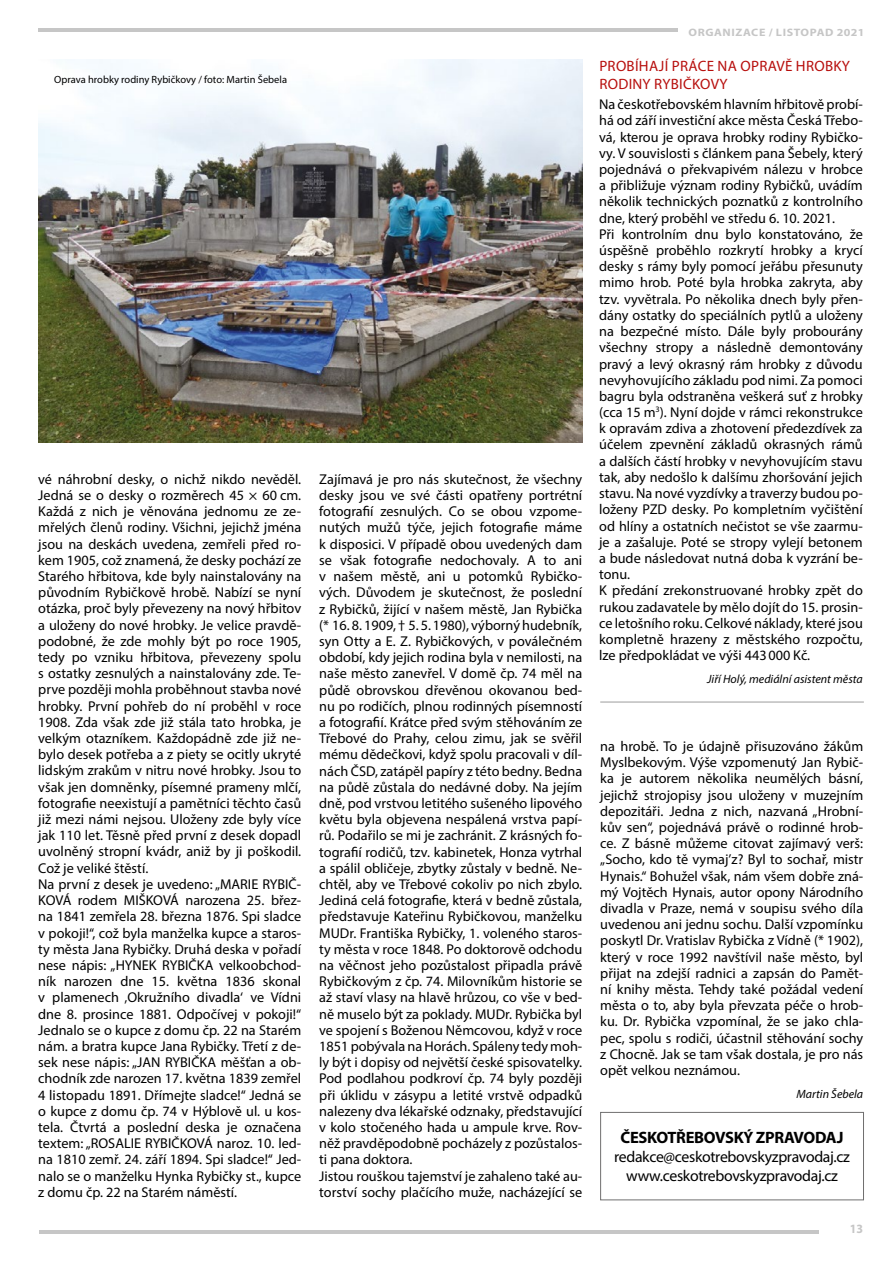
<style>
.page{position:relative;width:893px;height:1263px;background:#fff}
.page>*{position:absolute;margin:0;border:0;box-sizing:border-box;transform-origin:0 0}
.t1{font:700 16.5px "Myriad Pro";letter-spacing:-.02em;color:#000}
.t2{font:15.75px/18.9px "Myriad Pro";letter-spacing:-.02em;color:#000;text-align:center}
.t3{font:15px/18px "Myriad Pro";letter-spacing:.02em;color:#b70e0c}
.t4{font:14.25px/16.2px "Myriad Pro";color:#000}
.t5{font:700 12.75px "Myriad Pro";color:#c6c6c6;scale:.94 1}
.t6{font:italic 12px "Myriad Pro";color:#000}
.t7{font:700 10.8px "Myriad Pro";letter-spacing:.05em;color:#c6c6c6;scale:1.11 1}
.t8{font:10.5px "Myriad Pro";color:#000}
</style>
<div class="page">
<hr style="left:39px;top:1230px;width:780px;height:3px;background:#c6c6c6">
<hr style="left:38px;top:29px;width:639px;height:3px;background:#c6c6c6">
<img style="left:38px;top:60px;width:545px;height:382px">
<hr style="left:600px;top:702px;width:264px;height:1px;background:#9d9d9c">
<div style="left:600px;top:1112px;width:264px;height:88px;border:1px solid #706f6f"></div>
<p class="t8" style="left:54px;top:73px;width:234px">Oprava hrobky rodiny Rybičkovy / foto: Martin Šebela</p>
<p class="t4" style="left:38px;top:471px;width:264px">vé náhrobní desky, o nichž nikdo nevěděl.<br>Jedná se o desky o rozměrech 45 × 60 cm.<br>Každá z nich je věnována jednomu ze ze&shy;mřelých členů rodiny. Všichni, jejichž jména jsou na deskách uvedena, zemřeli před ro&shy;kem 1905, což znamená, že desky pochází ze Starého hřbitova, kde byly nainstalovány na původním Rybičkově hrobě. Nabízí se nyní otázka, proč byly převezeny na nový hřbitov a uloženy do nové hrobky. Je velice pravdě&shy;podobné, že zde mohly být po roce 1905, tedy po vzniku hřbitova, převezeny spolu s ostatky zesnulých a nainstalovány zde. Te&shy;prve později mohla proběhnout stavba nové hrobky. První pohřeb do ní proběhl v roce 1908. Zda však zde již stála tato hrobka, je velkým otazníkem. Každopádně zde již ne&shy;bylo desek potřeba a z piety se ocitly ukryté lidským zrakům v nitru nové hrobky. Jsou to však jen domněnky, písemné prameny mlčí, fotografie neexistují a pamětníci těchto časů již mezi námi nejsou. Uloženy zde byly více jak 110 let. Těsně před první z desek dopadl uvolněný stropní kvádr, aniž by ji poškodil.<br>Což je veliké štěstí.<br>Na první z desek je uvedeno: „MARIE RYBIČ-KOVÁ rodem MIŠKOVÁ narozena 25. břez&shy;na 1841 zemřela 28. března 1876. Spi sladce v pokoji!“, což byla manželka kupce a staros&shy;ty města Jana Rybičky. Druhá deska v pořadí nese nápis: „HYNEK RYBIČKA velkoobchod&shy;ník narozen dne 15. května 1836 skonal v plamenech ‚Okružního divadla‘ ve Vídni dne 8. prosince 1881. Odpočívej v pokoji!“ Jednalo se o kupce z domu čp. 22 na Starém nám. a bratra kupce Jana Rybičky. Třetí z de&shy;sek nese nápis: „JAN RYBIČKA měšťan a ob&shy;chodník zde narozen 17. května 1839 zemřel 4 listopadu 1891. Dřímejte sladce!“ Jedná se o kupce z domu čp. 74 v Hýblově ul. u kos&shy;tela. Čtvrtá a poslední deska je označena textem: „ROSALIE RYBIČKOVÁ naroz. 10. led&shy;na 1810 zemř. 24. září 1894. Spi sladce!“ Jed&shy;nalo se o manželku Hynka Rybičky st., kupce z domu čp. 22 na Starém náměstí.</p>
<p class="t4" style="left:319px;top:471px;width:264px">Zajímavá je pro nás skutečnost, že všechny desky jsou ve své části opatřeny portrétní fotografií zesnulých. Co se obou vzpome&shy;nutých mužů týče, jejich fotografie máme k disposici. V případě obou uvedených dam se však fotografie nedochovaly. A to ani v našem městě, ani u potomků Rybičko&shy;vých. Důvodem je skutečnost, že poslední z Rybičků, žijící v našem městě, Jan Rybička (* 16. 8. 1909, † 5. 5. 1980), výborný hudebník, syn Otty a E. Z. Rybičkových, v poválečném období, kdy jejich rodina byla v nemilosti, na naše město zanevřel. V domě čp. 74 měl na půdě obrovskou dřevěnou okovanou bed&shy;nu po rodičích, plnou rodinných písemností a fotografií. Krátce před svým stěhováním ze Třebové do Prahy, celou zimu, jak se svěřil mému dědečkovi, když spolu pracovali v díl&shy;nách ČSD, zatápěl papíry z této bedny. Bedna na půdě zůstala do nedávné doby. Na jejím dně, pod vrstvou letitého sušeného lipového květu byla objevena nespálená vrstva papí&shy;rů. Podařilo se mi je zachránit. Z krásných fo&shy;tografií rodičů, tzv. kabinetek, Honza vytrhal a spálil obličeje, zbytky zůstaly v bedně. Ne&shy;chtěl, aby ve Třebové cokoliv po nich zbylo.<br>Jediná celá fotografie, která v bedně zůstala, představuje Kateřinu Rybičkovou, manželku MUDr. Františka Rybičky, 1. voleného staros&shy;ty města v roce 1848. Po doktorově odchodu na věčnost jeho pozůstalost připadla právě Rybičkovým z čp. 74. Milovníkům historie se až staví vlasy na hlavě hrůzou, co vše v bed&shy;ně muselo být za poklady. MUDr. Rybička byl ve spojení s Boženou Němcovou, když v roce 1851 pobývala na Horách. Spáleny tedy moh&shy;ly být i dopisy od největší české spisovatelky.<br>Pod podlahou podkroví čp. 74 byly později při úklidu v zásypu a letité vrstvě odpadků nalezeny dva lékařské odznaky, představující v kolo stočeného hada u ampule krve. Rov&shy;něž pravděpodobně pocházely z pozůstalos&shy;ti pana doktora.<br>Jistou rouškou tajemství je zahaleno také au&shy;torství sochy plačícího muže, nacházející se</p>
<p class="t7" style="left:688px;top:25px;width:160px">ORGANIZACE / LISTOPAD 2021</p>
<p class="t3" style="left:599px;top:57px;width:252px">PROBÍHAJÍ PRÁCE NA OPRAVĚ HROBKY<br>RODINY RYBIČKOVY</p>
<p class="t4" style="left:599px;top:96px;width:265px">Na českotřebovském hlavním hřbitově probí&shy;há od září investiční akce města Česká Třebo&shy;vá, kterou je oprava hrobky rodiny Rybičko&shy;vy. V souvislosti s článkem pana Šebely, který pojednává o překvapivém nálezu v hrobce a přibližuje význam rodiny Rybičků, uvádím několik technických poznatků z kontrolního dne, který proběhl ve středu 6. 10. 2021.<br>Při kontrolním dnu bylo konstatováno, že úspěšně proběhlo rozkrytí hrobky a krycí desky s rámy byly pomocí jeřábu přesunuty mimo hrob. Poté byla hrobka zakryta, aby tzv. vyvětrala. Po několika dnech byly přen&shy;dány ostatky do speciálních pytlů a uloženy na bezpečné místo. Dále byly probourány všechny stropy a následně demontovány pravý a levý okrasný rám hrobky z důvodu nevyhovujícího základu pod nimi. Za pomoci bagru byla odstraněna veškerá suť z hrobky (cca 15 m<sup>3</sup>). Nyní dojde v rámci rekonstrukce k opravám zdiva a zhotovení předezdívek za účelem zpevnění základů okrasných rámů a dalších částí hrobky v nevyhovujícím stavu tak, aby nedošlo k dalšímu zhoršování jejich stavu. Na nové vyzdívky a traverzy budou po&shy;loženy PZD desky. Po kompletním vyčištění od hlíny a ostatních nečistot se vše zaarmu&shy;je a zašaluje. Poté se stropy vylejí betonem a bude následovat nutná doba k vyzrání be&shy;tonu.<br>K předání zrekonstruované hrobky zpět do rukou zadavatele by mělo dojít do 15. prosin&shy;ce letošního roku. Celkové náklady, které jsou kompletně hrazeny z městského rozpočtu, lze předpokládat ve výši 443000 Kč.</p>
<p class="t6" style="left:707px;top:671px;width:157px">Jiří Holý, mediální asistent města</p>
<p class="t4" style="left:600px;top:738px;width:264px;text-align:justify">na hrobě. To je údajně přisuzováno žákům Myslbekovým. Výše vzpomenutý Jan Rybič&shy;ka je autorem několika neumělých básní, jejichž strojopisy jsou uloženy v muzejním depozitáři. Jedna z nich, nazvaná „Hrobní&shy;kův sen“, pojednává právě o rodinné hrob&shy;ce. Z básně můžeme citovat zajímavý verš: „Socho, kdo tě vymaj’z? Byl to sochař, mistr Hynais.“ Bohužel však, nám všem dobře zná&shy;mý Vojtěch Hynais, autor opony Národního divadla v Praze, nemá v soupisu svého díla uvedenou ani jednu sochu. Další vzpomínku poskytl Dr. Vratislav Rybička z Vídně (* 1902), který v roce 1992 navštívil naše město, byl přijat na zdejší radnici a zapsán do Pamět&shy;ní knihy města. Tehdy také požádal vedení města o to, aby byla převzata péče o hrob&shy;ku. Dr. Rybička vzpomínal, že se jako chla&shy;pec, spolu s rodiči, účastnil stěhování sochy z Chocně. Jak se tam však dostala, je pro nás opět velkou neznámou.</p>
<p class="t6" style="left:796px;top:1086px;width:68px">Martin Šebela</p>
<p class="t1" style="left:621px;top:1127px;width:224px">ČESKOTŘEBOVSKÝ ZPRAVODAJ</p>
<p class="t2" style="left:614px;top:1147px;width:237px">redakce@ceskotrebovskyzpravodaj.cz www.ceskotrebovskyzpravodaj.cz</p>
<p class="t5" style="left:850px;top:1220px;width:16px">13</p>
</div>
